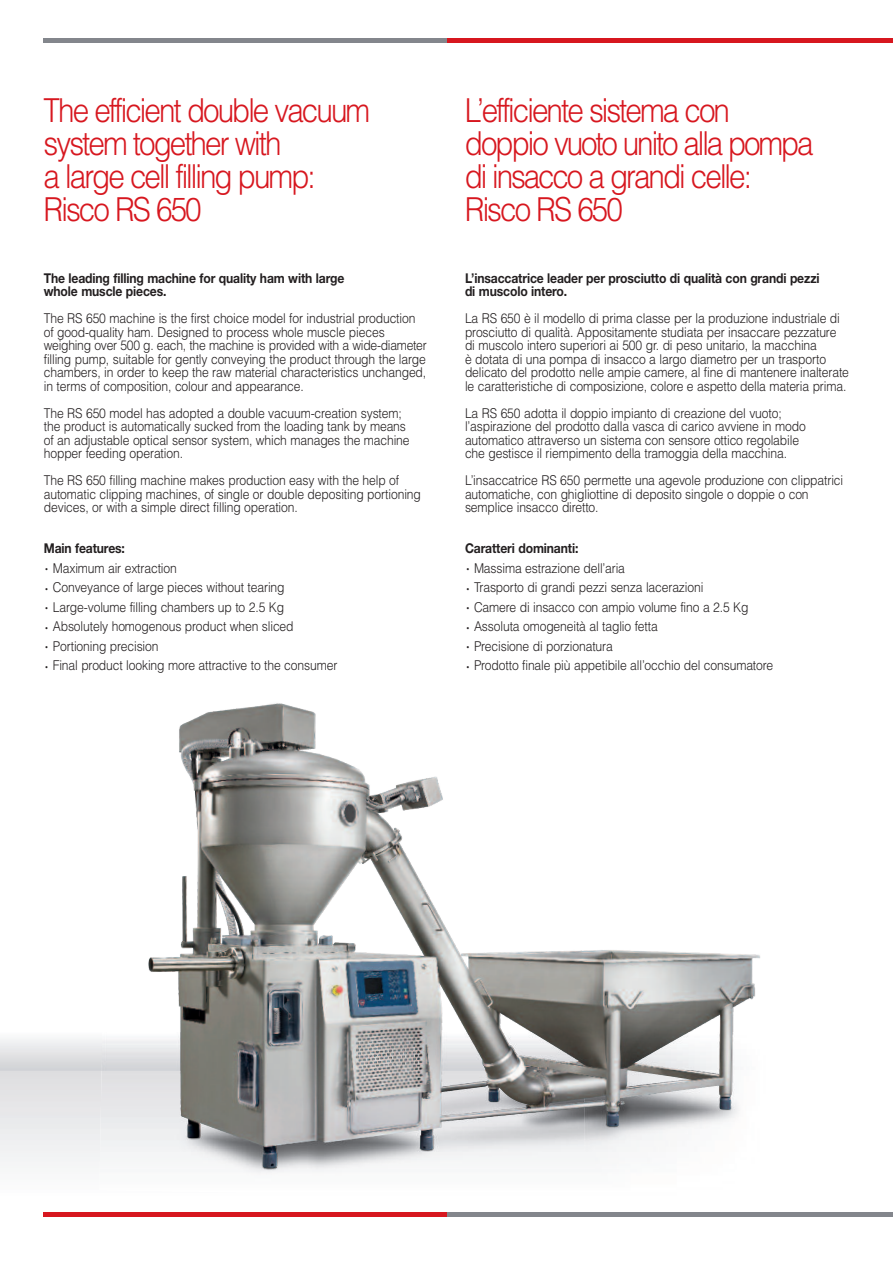
<style>
.page{position:relative;width:893px;height:1263px;background:#fff}
.page>*{position:absolute;margin:0;border:0;box-sizing:border-box;transform-origin:0 0}
.t1{font:300 33px/33px "Helvetica";letter-spacing:-.065em;color:#d7171f;scale:.9 1}
.t2{font:300 13.5px/13.5px "Helvetica";letter-spacing:-.01em;color:#231f20;scale:.9 1}
.t3{font:700 13.5px/13.5px "Helvetica Neue";letter-spacing:-.01em;color:#231f20;scale:.9 1}
.s1{font-size:22.5px}
</style>
<div class="page">
<div style="left:446px;top:38px;width:447px;height:5px;background:#d7171f"></div>
<div style="left:43px;top:38px;width:403px;height:5px;background:#83868c"></div>
<hr style="left:397px;top:1212px;width:496px;height:4px;background:#83868c">
<hr style="left:43px;top:1212px;width:403px;height:4px;background:#d7171f">
<img style="left:102px;top:957px;width:77px;height:114px">
<img style="left:99px;top:1071px;width:486px;height:114px">
<img style="left:179px;top:703px;width:581px;height:447px">
<h1 class="t1" style="left:44px;top:95px;width:364px">The efficient double vacuum system together with<br>a large cell filling pump:<br>Risco RS 650</h1>
<p class="t3" style="left:44px;top:272px;width:336px">The leading filling machine for quality ham with large whole muscle pieces.</p>
<p class="t2" style="left:44px;top:312px;width:427px">The RS 650 machine is the first choice model for industrial production of good-quality ham. Designed to process whole muscle pieces weighing over 500 g. each, the machine is provided with a wide-diameter filling pump, suitable for gently conveying the product through the large chambers, in order to keep the raw material characteristics unchanged, in terms of composition, colour and appearance.</p>
<p class="t2" style="left:44px;top:406px;width:408px">The RS 650 model has adopted a double vacuum-creation system; the product is automatically sucked from the loading tank by means of an adjustable optical sensor system, which manages the machine hopper feeding operation.</p>
<p class="t2" style="left:44px;top:474px;width:421px">The RS 650 filling machine makes production easy with the help of automatic clipping machines, of single or double depositing portioning devices, or with a simple direct filling operation.</p>
<p class="t3" style="left:44px;top:542px;width:92px">Main features:</p>
<p class="t2" style="left:44px;top:558px;width:328px;line-height:19.5px"><span class="s1">·</span> Maximum air extraction<br><span class="s1">·</span> Conveyance of large pieces without tearing<br><span class="s1">·</span> Large-volume filling chambers up to 2.5 Kg<br><span class="s1">·</span> Absolutely homogenous product when sliced<br><span class="s1">·</span> Portioning precision<br><span class="s1">·</span> Final product looking more attractive to the consumer</p>
<h1 class="t1" style="left:465px;top:95px;width:389px">L’efficiente sistema con doppio vuoto unito alla pompa di insacco a grandi celle:<br>Risco RS 650</h1>
<p class="t3" style="left:465px;top:272px;width:395px">L’insaccatrice leader per prosciutto di qualità con grandi pezzi di muscolo intero.</p>
<p class="t2" style="left:465px;top:312px;width:428px">La RS 650 è il modello di prima classe per la produzione industriale di prosciutto di qualità. Appositamente studiata per insaccare pezzature di muscolo intero superiori ai 500 gr. di peso unitario, la macchina<br>è dotata di una pompa di insacco a largo diametro per un trasporto delicato del prodotto nelle ampie camere, al fine di mantenere inalterate le caratteristiche di composizione, colore e aspetto della materia prima.</p>
<p class="t2" style="left:465px;top:406px;width:380px">La RS 650 adotta il doppio impianto di creazione del vuoto; l’aspirazione del prodotto dalla vasca di carico avviene in modo automatico attraverso un sistema con sensore ottico regolabile che gestisce il riempimento della tramoggia della macchina.</p>
<p class="t2" style="left:465px;top:474px;width:422px">L’insaccatrice RS 650 permette una agevole produzione con clippatrici automatiche, con ghigliottine di deposito singole o doppie o con semplice insacco diretto.</p>
<p class="t3" style="left:465px;top:542px;width:127px">Caratteri dominanti:</p>
<p class="t2" style="left:465px;top:558px;width:344px;line-height:19.5px"><span class="s1">·</span> Massima estrazione dell’aria<br><span class="s1">·</span> Trasporto di grandi pezzi senza lacerazioni<br><span class="s1">·</span> Camere di insacco con ampio volume fino a 2.5 Kg<br><span class="s1">·</span> Assoluta omogeneità al taglio fetta<br><span class="s1">·</span> Precisione di porzionatura<br><span class="s1">·</span> Prodotto finale più appetibile all’occhio del consumatore</p>
</div>
